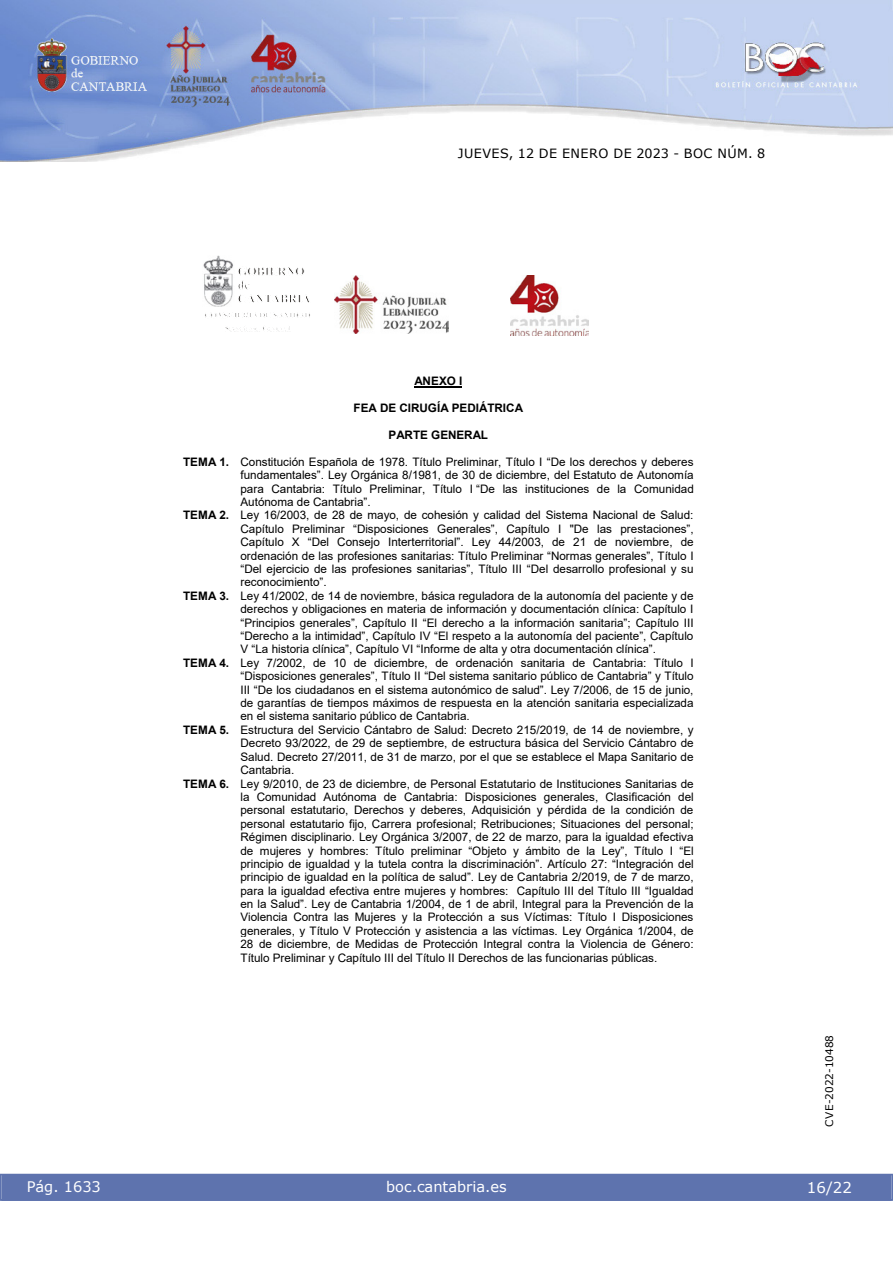
<style>
.page{position:relative;width:893px;height:1263px;background:#fff}
.page>*{position:absolute;margin:0;border:0;box-sizing:border-box;transform-origin:0 0}
.t1{font:15px "Verdana 2";color:#fff}
.t2{font:14.55px "Verdana 2";color:#fff}
.t3{font:12.75px "Verdana 2";letter-spacing:.035em;color:#000}
.t4{font:11.7px "Arial";color:#000}
.t5{font:700 11.7px "Arial";color:#000}
.t6{font:10.5px "Verdana 2";color:#000}
.s1{font-weight:700}
</style>
<div class="page">
<img style="left:0;top:0;width:893px;height:161px">
<div style="left:1px;top:1174px;width:890px;height:27px;background:#5e73ae"></div>
<svg style="left:205px;top:312px;width:105px;height:5px"></svg>
<svg style="left:225px;top:326px;width:65px;height:5px"></svg>
<svg style="left:238px;top:267px;width:66px;height:8px"></svg>
<svg style="left:238px;top:281px;width:72px;height:22px"></svg>
<img style="left:203px;top:256px;width:30px;height:50px">
<img style="left:335px;top:275px;width:113px;height:58px">
<img style="left:510px;top:275px;width:79px;height:61px">
<hr style="left:414px;top:387px;width:48px;height:1px;background:#000">
<p class="t3" style="left:458px;top:144px;width:309px">JUEVES, 12 DE ENERO DE 2023 - BOC NÚM. 8</p>
<p class="t5" style="left:414px;top:373px;width:49px">ANEXO I</p>
<p class="t5" style="left:354px;top:400px;width:171px">FEA DE CIRUGÍA PEDIÁTRICA</p>
<p class="t5" style="left:389px;top:427px;width:101px">PARTE GENERAL</p>
<p class="t4" style="left:183px;top:454px;width:512px"><span class="s1">TEMA 1.</span> Constitución Española de 1978. Título Preliminar, Título I “De los derechos y deberes</p>
<p class="t4" style="left:240px;top:467px;width:455px">fundamentales”. Ley Orgánica 8/1981, de 30 de diciembre, del Estatuto de Autonomía</p>
<p class="t4" style="left:240px;top:481px;width:455px">para Cantabria: Título Preliminar, Título I “De las instituciones de la Comunidad</p>
<p class="t4" style="left:240px;top:494px;width:132px">Autónoma de Cantabria”.</p>
<p class="t4" style="left:183px;top:507px;width:512px"><span class="s1">TEMA 2.</span> Ley 16/2003, de 28 de mayo, de cohesión y calidad del Sistema Nacional de Salud:</p>
<p class="t4" style="left:240px;top:521px;width:455px">Capítulo Preliminar “Disposiciones Generales”, Capítulo I "De las prestaciones”,</p>
<p class="t4" style="left:240px;top:534px;width:455px">Capítulo X “Del Consejo Interterritorial”. Ley 44/2003, de 21 de noviembre, de</p>
<p class="t4" style="left:240px;top:547px;width:455px">ordenación de las profesiones sanitarias: Título Preliminar “Normas generales”, Título I</p>
<p class="t4" style="left:240px;top:561px;width:455px">“Del ejercicio de las profesiones sanitarias”, Título III “Del desarrollo profesional y su</p>
<p class="t4" style="left:240px;top:574px;width:88px">reconocimiento”.</p>
<p class="t4" style="left:183px;top:588px;width:512px"><span class="s1">TEMA 3.</span> Ley 41/2002, de 14 de noviembre, básica reguladora de la autonomía del paciente y de</p>
<p class="t4" style="left:240px;top:601px;width:455px">derechos y obligaciones en materia de información y documentación clínica: Capítulo I</p>
<p class="t4" style="left:240px;top:614px;width:455px">“Principios generales”, Capítulo II “El derecho a la información sanitaria”; Capítulo III</p>
<p class="t4" style="left:240px;top:628px;width:454px">“Derecho a la intimidad”, Capítulo IV “El respeto a la autonomía del paciente”, Capítulo</p>
<p class="t4" style="left:240px;top:641px;width:417px">V “La historia clínica”, Capítulo VI “Informe de alta y otra documentación clínica”.</p>
<p class="t4" style="left:183px;top:655px;width:512px"><span class="s1">TEMA 4.</span> Ley 7/2002, de 10 de diciembre, de ordenación sanitaria de Cantabria: Título I</p>
<p class="t4" style="left:240px;top:668px;width:455px">“Disposiciones generales”, Título II “Del sistema sanitario público de Cantabria” y Título</p>
<p class="t4" style="left:240px;top:681px;width:455px">III “De los ciudadanos en el sistema autonómico de salud”. Ley 7/2006, de 15 de junio,</p>
<p class="t4" style="left:240px;top:695px;width:455px">de garantías de tiempos máximos de respuesta en la atención sanitaria especializada</p>
<p class="t4" style="left:240px;top:708px;width:231px">en el sistema sanitario público de Cantabria.</p>
<p class="t4" style="left:183px;top:722px;width:512px"><span class="s1">TEMA 5.</span> Estructura del Servicio Cántabro de Salud: Decreto 215/2019, de 14 de noviembre, y</p>
<p class="t4" style="left:240px;top:735px;width:455px">Decreto 93/2022, de 29 de septiembre, de estructura básica del Servicio Cántabro de</p>
<p class="t4" style="left:240px;top:748px;width:455px">Salud. Decreto 27/2011, de 31 de marzo, por el que se establece el Mapa Sanitario de</p>
<p class="t4" style="left:240px;top:762px;width:55px">Cantabria.</p>
<p class="t4" style="left:183px;top:775px;width:512px"><span class="s1">TEMA 6.</span> Ley 9/2010, de 23 de diciembre, de Personal Estatutario de Instituciones Sanitarias de</p>
<p class="t4" style="left:240px;top:789px;width:455px">la Comunidad Autónoma de Cantabria: Disposiciones generales, Clasificación del</p>
<p class="t4" style="left:240px;top:802px;width:454px">personal estatutario, Derechos y deberes, Adquisición y pérdida de la condición de</p>
<p class="t4" style="left:240px;top:815px;width:455px">personal estatutario fijo, Carrera profesional; Retribuciones; Situaciones del personal;</p>
<p class="t4" style="left:240px;top:829px;width:454px">Régimen disciplinario. Ley Orgánica 3/2007, de 22 de marzo, para la igualdad efectiva</p>
<p class="t4" style="left:240px;top:842px;width:455px">de mujeres y hombres: Título preliminar “Objeto y ámbito de la Ley”, Título I “El</p>
<p class="t4" style="left:240px;top:856px;width:455px">principio de igualdad y la tutela contra la discriminación”. Artículo 27: “Integración del</p>
<p class="t4" style="left:240px;top:869px;width:455px">principio de igualdad en la política de salud”. Ley de Cantabria 2/2019, de 7 de marzo,</p>
<p class="t4" style="left:240px;top:882px;width:455px">para la igualdad efectiva entre mujeres y hombres: Capítulo III del Título III “Igualdad</p>
<p class="t4" style="left:240px;top:896px;width:455px">en la Salud”. Ley de Cantabria 1/2004, de 1 de abril, Integral para la Prevención de la</p>
<p class="t4" style="left:240px;top:909px;width:454px">Violencia Contra las Mujeres y la Protección a sus Víctimas: Título I Disposiciones</p>
<p class="t4" style="left:240px;top:923px;width:455px">generales, y Título V Protección y asistencia a las víctimas. Ley Orgánica 1/2004, de</p>
<p class="t4" style="left:240px;top:936px;width:455px">28 de diciembre, de Medidas de Protección Integral contra la Violencia de Género:</p>
<p class="t4" style="left:240px;top:949px;width:418px">Título Preliminar y Capítulo III del Título II Derechos de las funcionarias públicas.</p>
<p class="t2" style="left:27px;top:1177px;width:76px">Pág. 1633</p>
<p class="t2" style="left:386px;top:1177px;width:122px">boc.cantabria.es</p>
<p class="t6" style="left:822px;top:1126px;width:93px;rotate:-90deg">CVE-2022-10488</p>
<p class="t1" style="left:807px;top:1177px;width:46px">16/22</p>
</div>
